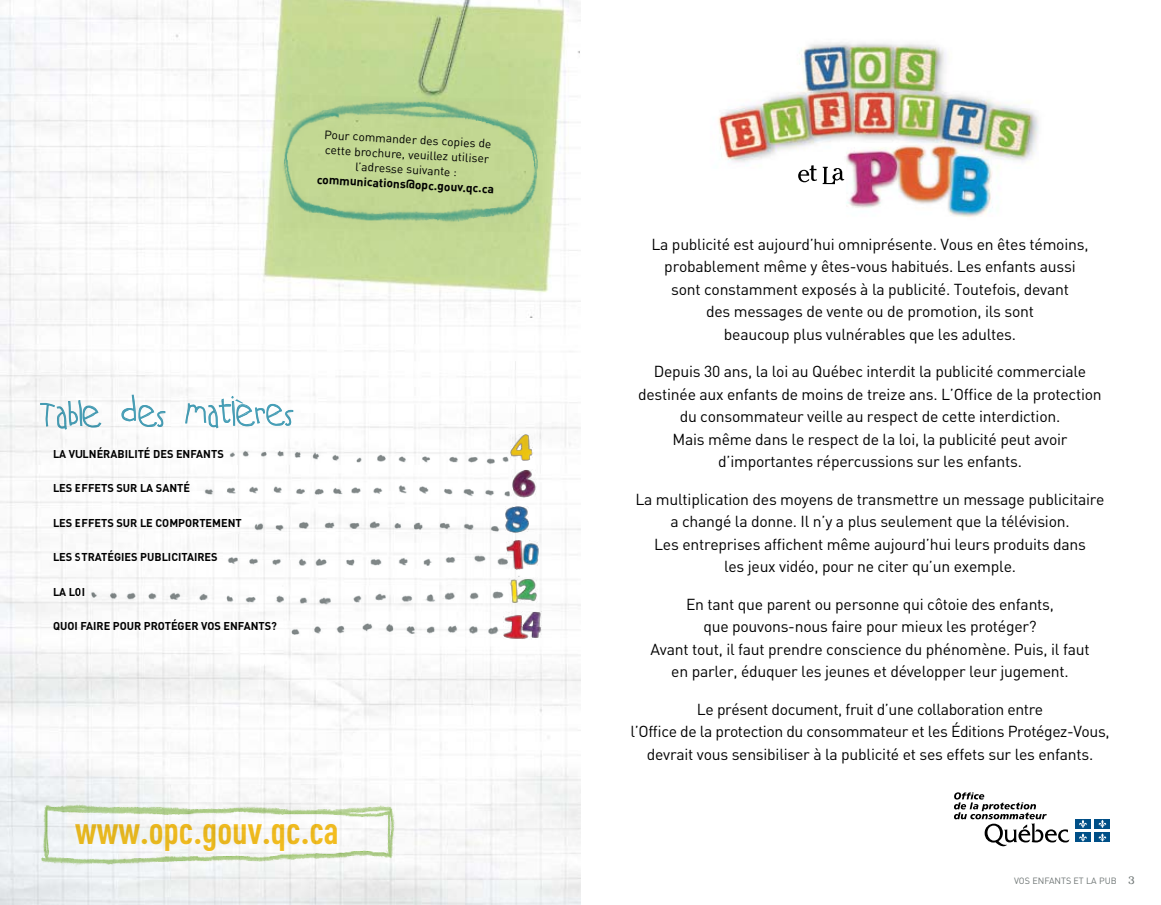
<style>
.page{position:relative;width:1161px;height:905px;background:#fff}
.page>*{position:absolute;margin:0;border:0;box-sizing:border-box;transform-origin:0 0}
.t1{font:42px "Two Turtle Doves";color:#479fb7}
.t2{font:37.5px "DIN Cond Bold Alternate";color:#f5bf20}
.t3{font:15.75px/22.5px "DIN";letter-spacing:-.015em;color:#000;text-align:center}
.t4{font:12px/15px "DIN";color:#000;text-align:center}
.t5{font:700 12px "DIN";color:#000}
.t6{font:700 11.25px "DIN";color:#000}
.t7{font:9px "DIN";color:#6d7473}
.s1{font-family:"Impressum";font-size:12px}
</style>
<div class="page">
<img style="left:0;top:0;width:580px;height:904px">
<svg style="left:40px;top:400px;width:62px;height:30px"></svg>
<svg style="left:121px;top:394px;width:45px;height:33px"></svg>
<img style="left:510px;top:434px;width:22px;height:26px">
<img style="left:522px;top:469px;width:15px;height:29px">
<img style="left:522px;top:506px;width:7px;height:26px">
<img style="left:522px;top:540px;width:16px;height:29px">
<img style="left:522px;top:577px;width:16px;height:26px">
<img style="left:522px;top:611px;width:19px;height:28px">
<img style="left:80px;top:444px;width:442px;height:205px">
<svg style="left:185px;top:395px;width:109px;height:33px"></svg>
<img style="left:718px;top:42px;width:321px;height:126px">
<img style="left:829px;top:130px;width:189px;height:87px">
<svg style="left:798px;top:165px;width:19px;height:17px"></svg>
<svg style="left:823px;top:167px;width:21px;height:17px"></svg>
<svg style="left:954px;top:792px;width:116px;height:54px"></svg>
<div style="left:1075px;top:819px;width:16px;height:9px;background:#004f87"></div>
<div style="left:1095px;top:819px;width:15px;height:9px;background:#004f87"></div>
<div style="left:1075px;top:832px;width:16px;height:10px;background:#004f87"></div>
<svg style="left:1079px;top:820px;width:8px;height:21px"></svg>
<div style="left:1095px;top:832px;width:15px;height:10px;background:#004f87"></div>
<svg style="left:1098px;top:819px;width:8px;height:22px"></svg>
<img style="left:278px;top:95px;width:266px;height:138px">
<img style="left:34px;top:786px;width:368px;height:95px">
<p class="t4" style="left:325px;top:127px;width:170px;rotate:3deg">Pourcommanderdes copies de cette brochure, veuillez utiliser l’adresse suivante :</p>
<p class="t5" style="left:317px;top:172px;width:179px;rotate:3deg">COMMUNICATIONS@OPC.GOUV.QC.CA</p>
<h1 class="t1" style="left:39px;top:395px;width:255px;rotate:-1deg">Table des matieres</h1>
<p class="t6" style="left:53px;top:446px;width:172px">LA VULNÉRABILITÉ DES ENFANTS</p>
<p class="t6" style="left:53px;top:480px;width:139px">LES EFFETS SUR LA SANTÉ</p>
<p class="t6" style="left:53px;top:515px;width:190px">LES EFFETS SUR LE COMPORTEMENT</p>
<p class="t6" style="left:53px;top:549px;width:166px">LES STRATÉGIES PUBLICITAIRES</p>
<p class="t6" style="left:53px;top:584px;width:34px">LA LOI</p>
<p class="t6" style="left:53px;top:618px;width:225px">QUOI FAIRE POUR PROTÉGER VOS ENFANTS?</p>
<h2 class="t2" style="left:75px;top:807px;width:265px">www.opc.gouv.qc.ca</h2>
<p class="t3" style="left:651px;top:232px;width:439px">La publicité est aujourd’hui omniprésente. Vous en êtes témoins, probablement même y êtes-vous habitués. Les enfants aussi sont constamment exposés à la publicité. Toutefois, devant<br>des messages de vente ou de promotion, ils sont<br>beaucoup plus vulnérables que les adultes.</p>
<p class="t3" style="left:638px;top:360px;width:465px">Depuis 30 ans, la loi au Québec interdit la publicité commerciale destinée aux enfants de moins de treize ans. L’Office de la protection du consommateur veille au respect de cette interdiction.<br>Mais même dans le respect de la loi, la publicité peut avoir d’importantes répercussions sur les enfants.</p>
<p class="t3" style="left:635px;top:487px;width:471px">La multiplication des moyens de transmettre un message publicitaire a changé la donne. Il n’y a plus seulement que la télévision.<br>Les entreprises affichent même aujourd’hui leurs produits dans<br>les jeux vidéo, pour ne citer qu’un exemple.</p>
<p class="t3" style="left:651px;top:592px;width:441px">En tant que parent ou personne qui côtoie des enfants,<br>que pouvons-nous faire pour mieux les protéger?<br>Avant tout, il faut prendre conscience du phénomène. Puis, il faut en parler, éduquer les jeunes et développer leur jugement.</p>
<p class="t3" style="left:631px;top:697px;width:481px">Le présent document, fruit d’une collaboration entre<br>l’Office de la protection du consommateur et les Éditions Protégez-Vous, devrait vous sensibiliser à la publicité et ses effets sur les enfants.</p>
<p class="t7" style="left:1014px;top:875px;width:122px">VOS ENFANTS ET LA PUB <span class="s1">3</span></p>
</div>
